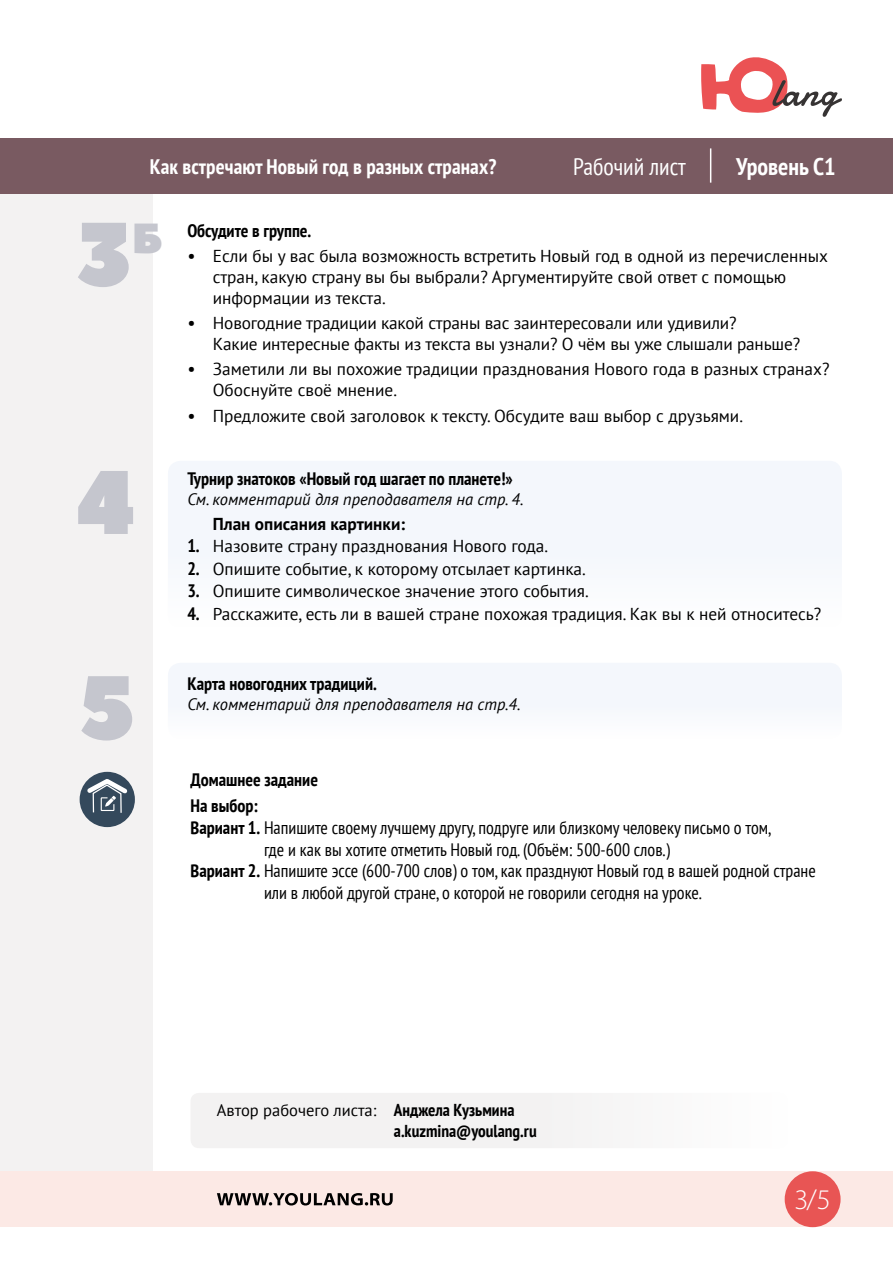
<style>
.page{position:relative;width:893px;height:1263px;background:#fff}
.page>*{position:absolute;margin:0;border:0;box-sizing:border-box;transform-origin:0 0}
.t1{font:90px "Peace Sans";color:#c5c6ce}
.t2{font:300 28.5px "Myriad Pro";color:#fff}
.t3{font:condensed 24px "PT Sans";color:#fff}
.t4{font:700 condensed 24px "PT Sans";color:#fff}
.t5{font:700 condensed 21px "PT Sans";letter-spacing:.005em;color:#fff}
.t6{font:condensed 18px "PT Sans";color:#000}
.t7{font:700 condensed 18px/26.7px "PT Sans";color:#000}
.t8{font:17.25px/21px "PT Sans";color:#000}
.t9{font:700 17.25px "PT Sans";color:#000}
.t10{font:700 condensed 17.25px "PT Sans";color:#000}
.t11{font:italic 16.5px "PT Sans";color:#000}
.t12{font:16.5px "PT Sans";color:#000}
.s1{font-size:18px}
.s2{font-weight:700;font-stretch:condensed;font-size:18px}
.s3{font-weight:700}
.s4{font-weight:700;font-stretch:condensed;font-size:17.25px}
</style>
<div class="page">
<div style="left:168px;top:461px;width:674px;height:167px;background:#f4f7fc;border-radius:13px"></div>
<div style="left:168px;top:663px;width:674px;height:76px;background:#f4f7fc;border-radius:13px"></div>
<div style="left:0;top:178px;width:152px;height:1002px;background:#f3f2f2"></div>
<svg style="left:701px;top:57px;width:141px;height:60px"></svg>
<div style="left:0;top:1171px;width:893px;height:56px;background:#fce9e5"></div>
<div style="left:785px;top:1171px;width:56px;height:56px;background:#e85554;border-radius:50%"></div>
<svg style="left:217px;top:1193px;width:176px;height:12px"></svg>
<div style="left:0;top:138px;width:893px;height:55px;background:#795a61"></div>
<hr style="left:710px;top:148px;width:1px;height:35px;background:#fff">
<div style="left:191px;top:1093px;width:597px;height:55px;background:#f3f2f2;border-radius:9px"></div>
<div style="left:80px;top:772px;width:55px;height:55px;background:#34495c;border-radius:50%"></div>
<svg style="left:83px;top:776px;width:48px;height:38px"></svg>
<p class="t5" style="left:150px;top:152px;width:348px">Как встречают Новый год в разных странах?</p>
<h3 class="t3" style="left:573px;top:151px;width:114px">Рабочий лист</h3>
<h3 class="t4" style="left:736px;top:151px;width:101px">Уровень C1</h3>
<h1 class="t1" style="left:75px;top:194px;width:89px">3<sup>б</sup></h1>
<p class="t7" style="left:187px;top:217px;width:126px">Обсудите в группе.</p>
<p class="t8" style="left:213px;top:245px;width:617px;text-indent:-26px"><span class="s1">•</span> Если бы у вас была возможность встретить Новый год в одной из перечисленных стран, какую страну вы бы выбрали? Аргументируйте свой ответ с помощью информации из текста.</p>
<p class="t8" style="left:213px;top:312px;width:589px;text-indent:-26px"><span class="s1">•</span> Новогодние традиции какой страны вас заинтересовали или удивили?<br>Какие интересные факты из текста вы узнали? О чём вы уже слышали раньше?</p>
<p class="t8" style="left:213px;top:358px;width:618px;text-indent:-26px"><span class="s1">•</span> Заметили ли вы похожие традиции празднования Нового года в разных странах?<br>Обоснуйте своё мнение.</p>
<p class="t8" style="left:187px;top:405px;width:557px"><span class="s1">•</span> Предложите свой заголовок к тексту. Обсудите ваш выбор с друзьями.</p>
<h1 class="t1" style="left:75px;top:442px;width:61px">4</h1>
<p class="t7" style="left:187px;top:465px;width:327px">Турнир знатоков «Новый год шагает по планете!»</p>
<p class="t11" style="left:187px;top:488px;width:338px">См. комментарий для преподавателя на стр. 4.</p>
<p class="t9" style="left:213px;top:512px;width:194px">План описания картинки:</p>
<p class="t8" style="left:187px;top:535px;width:362px"><span class="s2">1.</span> Назовите страну празднования Нового года.</p>
<p class="t8" style="left:187px;top:558px;width:400px"><span class="s2">2.</span> Опишите событие, к которому отсылает картинка.</p>
<p class="t8" style="left:187px;top:580px;width:403px"><span class="s2">3.</span> Опишите символическое значение этого события.</p>
<p class="t8" style="left:187px;top:603px;width:635px"><span class="s2">4.</span> Расскажите, есть ли в вашей стране похожая традиция. Как вы к ней относитесь?</p>
<h1 class="t1" style="left:80px;top:647px;width:57px">5</h1>
<p class="t7" style="left:187px;top:670px;width:191px">Карта новогодних традиций.</p>
<p class="t11" style="left:187px;top:693px;width:335px">См. комментарий для преподавателя на стр.4.</p>
<p class="t7" style="left:191px;top:766px;width:129px">Домашнее задание<br>На выбор:</p>
<p class="t6" style="left:191px;top:816px;width:582px"><span class="s3">Вариант 1.</span> Напишите своему лучшему другу, подруге или близкому человеку письмо о том,</p>
<p class="t6" style="left:264px;top:838px;width:407px">где и как вы хотите отметить Новый год. (Объём: 500-600 слов.)</p>
<p class="t6" style="left:191px;top:859px;width:627px"><span class="s3">Вариант 2.</span> Напишите эссе (600-700 слов) о том, как празднуют Новый год в вашей родной стране</p>
<p class="t6" style="left:264px;top:881px;width:440px">или в любой другой стране, о которой не говорили сегодня на уроке.</p>
<p class="t12" style="left:217px;top:1099px;width:299px">Автор рабочего листа: <span class="s4">Анджела Кузьмина</span></p>
<p class="t10" style="left:394px;top:1120px;width:144px">a.kuzmina@youlang.ru</p>
<h2 class="t2" style="left:794px;top:1184px;width:38px">3/5</h2>
</div>
